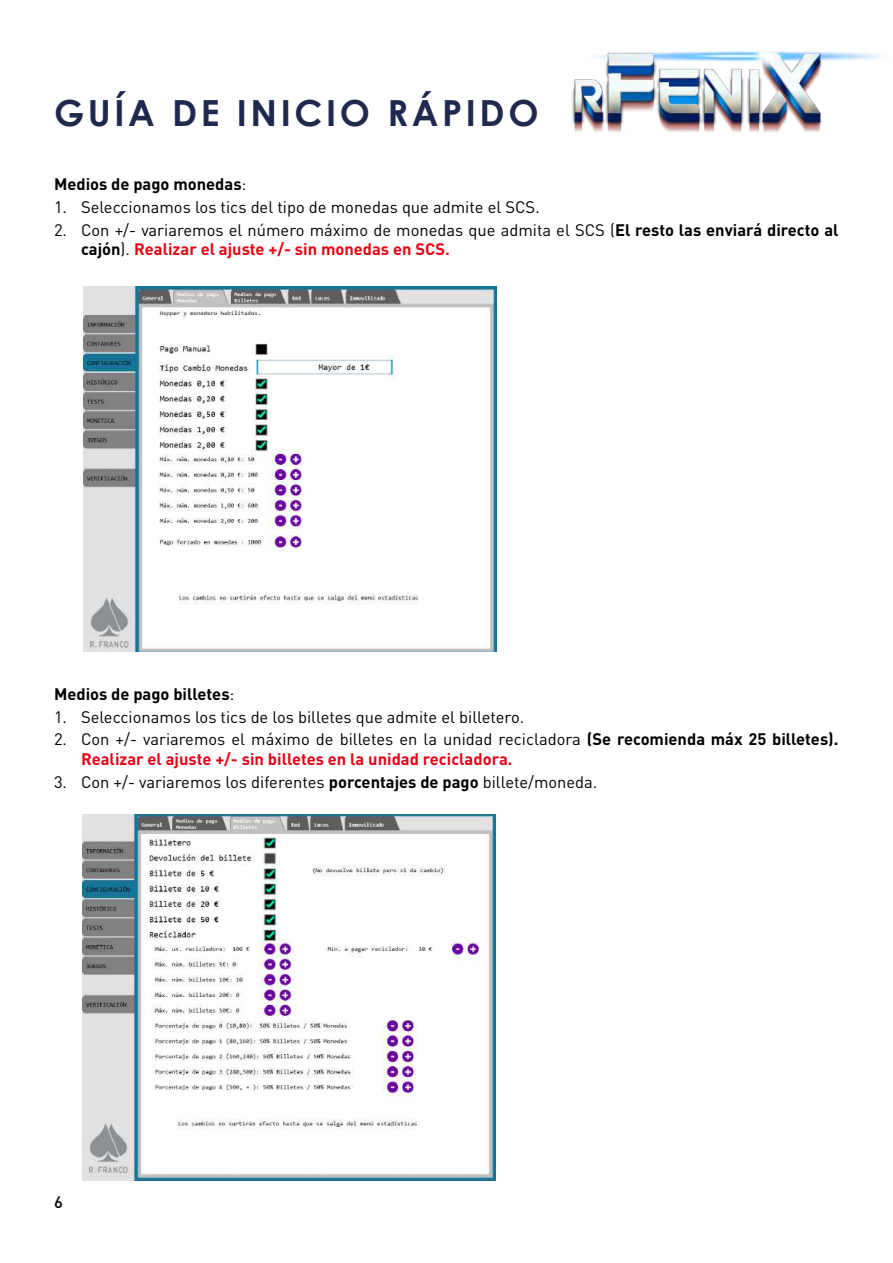
<style>
.page{position:relative;width:893px;height:1263px;background:#fff}
.page>*{position:absolute;margin:0;border:0;box-sizing:border-box;transform-origin:0 0}
.t1{font:700 36px "Century Gothic";letter-spacing:.1em;color:#1f294d}
.t2{font:16.5px/19.8px "DIN Pro";color:#000}
.t3{font:700 16.5px "DIN Pro";color:#000}
.t4{font:500 16.5px "DIN Pro";color:#000}
.s1{font-weight:400}
.s2{font-weight:700}
.s3{font-weight:700;color:#e30613}
.s4{font-weight:700;color:#e30518}
</style>
<div class="page">
<img style="left:572px;top:51px;width:311px;height:81px">
<img style="left:83px;top:287px;width:414px;height:365px">
<img style="left:82px;top:814px;width:414px;height:367px">
<h1 class="t1" style="left:54px;top:86px;width:486px">GUÍA DE INICIO RÁPIDO</h1>
<p class="t3" style="left:54px;top:173px;width:194px">Medios de pago monedas<span class="s1">:</span></p>
<p class="t2" style="left:54px;top:196px;width:487px">1. Seleccionamos los tics del tipo de monedas que admite el SCS.</p>
<p class="t2" style="left:81px;top:219px;width:759px;text-indent:-27px">2. Con +/- variaremos el número máximo de monedas que admita el SCS (<span class="s2">El resto las enviará directo al cajón</span>). <span class="s3">Realizar el ajuste +/- sin monedas en SCS.</span></p>
<p class="t3" style="left:54px;top:682px;width:182px">Medios de pago billetes<span class="s1">:</span></p>
<p class="t2" style="left:54px;top:706px;width:472px">1. Seleccionamos los tics de los billetes que admite el billetero.</p>
<p class="t2" style="left:81px;top:729px;width:759px;text-indent:-27px">2. Con +/- variaremos el máximo de billetes en la unidad recicladora <span class="s2">(Se recomienda máx 25 billetes).<br></span><span class="s4">Realizar el ajuste +/- sin billetes en la unidad recicladora.</span></p>
<p class="t2" style="left:54px;top:771px;width:545px">3. Con +/- variaremos los diferentes <span class="s2">porcentajes de pago</span> billete/moneda.</p>
<p class="t4" style="left:54px;top:1191px;width:10px">6</p>
</div>
